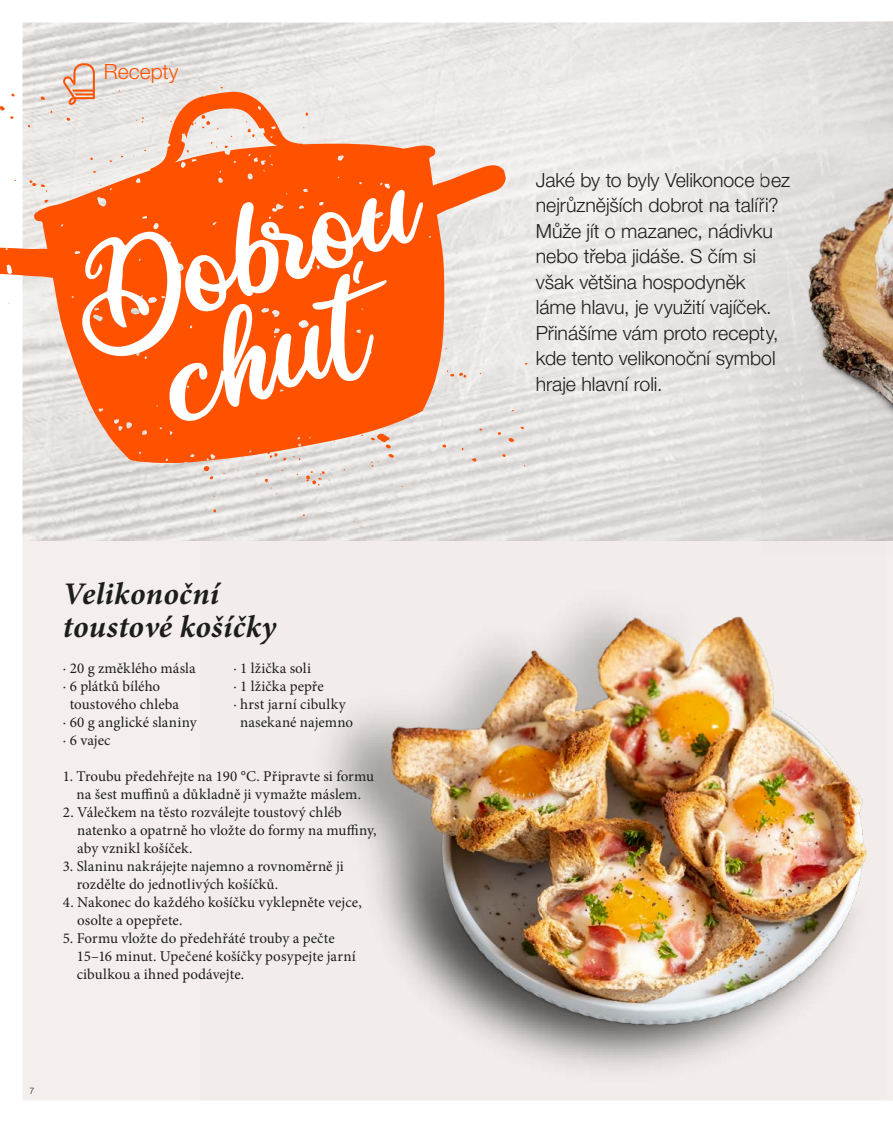
<style>
.page{position:relative;width:893px;height:1123px;background:#fff}
.page>*{position:absolute;margin:0;border:0;box-sizing:border-box;transform-origin:0 0}
.HEAD_black_18_b{font:italic 700 31.5px/33px "Minion Pro";letter-spacing:.01em;color:#1d1d1b}
.ZAHLAVI_pantone{font:300 21px "Helvetica Neue LT Pro";color:#ff5200}
.PEREX{font:300 19.5px/25.5px "Helvetica Neue LT Pro";color:#1d1d1b}
.TEXT{font:15px/18px "Minion Pro";color:#1d1d1b}
.t1{font:300 9px "Helvetica Neue LT Pro";color:#1d1d1b}
</style>
<div class="page">
<img style="left:22px;top:21px;width:871px;height:1079px">
<svg style="left:0;top:90px;width:506px;height:373px;background:#f1bea5"></svg>
<svg style="left:508px;top:438px;width:6px;height:4px"></svg>
<svg style="left:44px;top:199px;width:5px;height:4px"></svg>
<svg style="left:236px;top:440px;width:4px;height:6px"></svg>
<svg style="left:442px;top:444px;width:4px;height:4px"></svg>
<svg style="left:213px;top:509px;width:3px;height:4px"></svg>
<svg style="left:203px;top:465px;width:10px;height:14px"></svg>
<svg style="left:497px;top:432px;width:4px;height:3px"></svg>
<svg style="left:267px;top:451px;width:20px;height:9px"></svg>
<svg style="left:502px;top:454px;width:4px;height:3px"></svg>
<svg style="left:293px;top:456px;width:7px;height:4px"></svg>
<svg style="left:265px;top:478px;width:12px;height:16px"></svg>
<svg style="left:447px;top:370px;width:19px;height:8px"></svg>
<svg style="left:472px;top:458px;width:5px;height:4px"></svg>
<svg style="left:67px;top:117px;width:3px;height:4px"></svg>
<svg style="left:371px;top:433px;width:23px;height:34px"></svg>
<svg style="left:305px;top:112px;width:3px;height:4px"></svg>
<svg style="left:300px;top:145px;width:7px;height:15px"></svg>
<svg style="left:0;top:106px;width:14px;height:13px"></svg>
<svg style="left:11px;top:94px;width:4px;height:3px"></svg>
<svg style="left:306px;top:470px;width:24px;height:16px"></svg>
<svg style="left:211px;top:142px;width:6px;height:5px"></svg>
<svg style="left:136px;top:117px;width:8px;height:5px"></svg>
<svg style="left:64px;top:226px;width:6px;height:8px"></svg>
<svg style="left:90px;top:157px;width:4px;height:3px"></svg>
<svg style="left:188px;top:112px;width:22px;height:17px"></svg>
<svg style="left:225px;top:115px;width:32px;height:43px"></svg>
<svg style="left:57px;top:246px;width:5px;height:4px"></svg>
<svg style="left:29px;top:180px;width:18px;height:12px"></svg>
<svg style="left:40px;top:96px;width:5px;height:4px"></svg>
<svg style="left:82px;top:180px;width:341px;height:247px"></svg>
<svg style="left:62px;top:63px;width:33px;height:42px"></svg>
<p class="ZAHLAVI_pantone" style="left:104px;top:58px;width:76px">Recepty</p>
<p class="HEAD_black_18_b" style="left:63px;top:577px;width:215px">Velikonoční toustové košíčky</p>
<p class="TEXT" style="left:63px;top:659px;width:134px">· 20 g změklého másla</p>
<p class="TEXT" style="left:70px;top:677px;width:111px;text-indent:-7px">· 6 plátků bílého toustového chleba</p>
<p class="TEXT" style="left:63px;top:713px;width:135px">· 60 g anglické slaniny</p>
<p class="TEXT" style="left:63px;top:731px;width:49px">· 6 vajec</p>
<p class="TEXT" style="left:233px;top:659px;width:79px">· 1 lžička soli</p>
<p class="TEXT" style="left:233px;top:677px;width:92px">· 1 lžička pepře</p>
<p class="TEXT" style="left:233px;top:695px;width:121px;text-align:center">· hrst jarní cibulky nasekané najemno</p>
<p class="TEXT" style="left:63px;top:767px;width:313px;text-align:center">1. Troubu předehřejte na 190 °C. Připravte si formu na šest muffinů a důkladně ji vymažte máslem.</p>
<p class="TEXT" style="left:77px;top:803px;width:301px;text-indent:-14px">2. Válečkem na těsto rozválejte toustový chléb natenko a opatrně ho vložte do formy na muffiny, aby vznikl košíček.</p>
<p class="TEXT" style="left:77px;top:857px;width:268px;text-indent:-14px">3. Slaninu nakrájejte najemno a rovnoměrně ji rozdělte do jednotlivých košíčků.</p>
<p class="TEXT" style="left:77px;top:893px;width:286px;text-indent:-14px">4. Nakonec do každého košíčku vyklepněte vejce, osolte a opepřete.</p>
<p class="TEXT" style="left:77px;top:929px;width:281px;text-indent:-14px">5. Formu vložte do předehřáté trouby a pečte<br>15–16 minut. Upečené košíčky posypejte jarní cibulkou a ihned podávejte.</p>
<p class="t1" style="left:29px;top:1085px;width:7px">7</p>
<p class="PEREX" style="left:536px;top:166px;width:256px">Jaké by to byly Velikonoce bez nejrůznějších dobrot na talíři?<br>Může jít o mazanec, nádivku nebo třeba jidáše. S čím si však většina hospodyněk láme hlavu, je využití vajíček.<br>Přinášíme vám proto recepty, kde tento velikonoční symbol hraje hlavní roli.</p>
</div>
